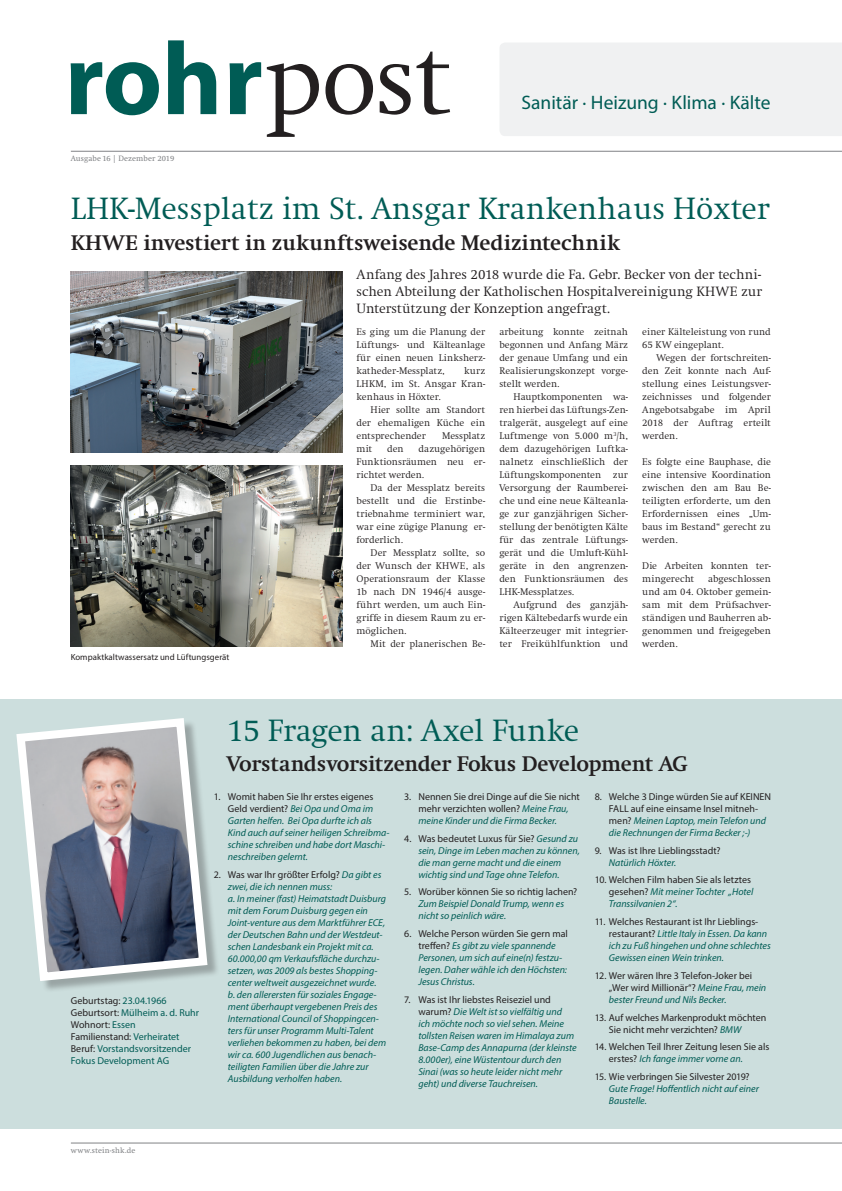
<style>
.page{position:relative;width:842px;height:1191px;background:#fff}
.page>*{position:absolute;margin:0;border:0;box-sizing:border-box;transform-origin:0 0}
.t1{font:700 103.8px "Myriad Pro";color:#005c55}
.t2{font:300 32px "Swift";color:#005c55}
.t3{font:700 22px "Swift";letter-spacing:-.005em;color:#231f20}
.t4{font:19.5px "Myriad Pro";letter-spacing:-.005em;color:#005c55}
.t5{font:300 14px/17px "Swift";letter-spacing:-.005em;color:#231f20;text-align:justify}
.t6{font:300 10px/13px "Swift";letter-spacing:.005em;color:#231f20;text-align:justify}
.t7{font:italic 10px/12px "Myriad Pro";color:#005c55}
.t8{font:10px/12px "Myriad Pro";color:#231f20}
.t9{font:10px/12px "Myriad Pro";color:#005c55}
.t10{font:8.8px "Myriad Pro";letter-spacing:.005em;color:#231f20}
.t11{font:8px "Swift";letter-spacing:.01em;color:#808285}
.s1{font-family:"Swift";font-weight:300;color:#231f20}
.s2{color:#231f20}
.s3{font-style:normal;color:#231f20}
.s4{font-style:italic;color:#005c55}
</style>
<div class="page">
<hr style="left:71px;top:151px;width:771px;height:1px;background:#808285">
<div style="left:500px;top:43px;width:342px;height:93px;background:#f0f1f2"></div>
<hr style="left:71px;top:1142px;width:771px;height:1px;background:#808285">
<div style="left:0;top:699px;width:842px;height:429px;background:#ccdedd"></div>
<div style="left:18px;top:720px;width:201px;height:273px;background:#231f20;opacity:.3"></div>
<svg style="left:16px;top:718px;width:196px;height:267px;background:#9b9ea7"></svg>
<img style="left:71px;top:465px;width:271px;height:181px">
<img style="left:71px;top:271px;width:271px;height:181px">
<h1 class="t1" style="left:65px;top:11px;width:388px">rohr<span class="s1">post</span></h1>
<p class="t11" style="left:71px;top:154px;width:105px">Ausgabe 16 | Dezember 2019</p>
<h3 class="t4" style="left:522px;top:91px;width:250px">Sanitär · Heizung · Klima · Kälte</h3>
<h2 class="t2" style="left:71px;top:192px;width:701px">LHK-Messplatz im St. Ansgar Krankenhaus Höxter</h2>
<h3 class="t3" style="left:71px;top:230px;width:551px">KHWE investiert in zukunftsweisende Medizintechnik</h3>
<h3 class="t5" style="left:357px;top:266px;width:407px">Anfang des Jahres 2018 wurde die Fa. Gebr. Becker von der techni&shy;schen Abteilung der Katholischen Hospitalvereinigung KHWE zur Unterstützung der Konzeption angefragt.</h3>
<p class="t10" style="left:71px;top:652px;width:160px">Kompaktkaltwassersatz und Lüftungsgerät</p>
<p class="t6" style="left:356px;top:325px;width:130px">Es ging um die Planung der Lüftungs- und Kälteanlage für einen neuen Linksherz&shy;katheder-Messplatz,</p>
<p class="t6" style="left:356px;top:364px;width:130px;text-indent:108px">kurz LHKM, im St. Ansgar Kran&shy;kenhaus in Höxter.</p>
<p class="t6" style="left:356px;top:403px;width:130px;text-indent:14px">Hier sollte am Standort der ehemaligen Küche ein entsprechender</p>
<p class="t6" style="left:442px;top:429px;width:45px">Messplatz</p>
<p class="t6" style="left:356px;top:442px;width:130px;text-indent:62px">dazugehörigen Funktionsräumen neu er&shy;richtet werden.</p>
<p class="t6" style="left:356px;top:481px;width:130px;text-indent:14px">Da der Messplatz bereits bestellt und die Erstinbe&shy;triebnahme terminiert war, war eine zügige Planung er&shy;forderlich.</p>
<p class="t6" style="left:356px;top:546px;width:130px;text-indent:14px">Der Messplatz sollte, so der Wunsch der KHWE, als Operationsraum der Klasse 1b nach DN 1946/4 ausge&shy;führt werden, um auch Ein&shy;griffe in diesem Raum zu er&shy;möglichen.</p>
<p class="t6" style="left:371px;top:637px;width:116px">Mit der planerischen Be-</p>
<p class="t6" style="left:356px;top:442px;width:17px">mit</p>
<p class="t6" style="left:387px;top:442px;width:18px">den</p>
<p class="t6" style="left:499px;top:325px;width:130px">arbeitung konnte zeitnah begonnen und Anfang März der genaue Umfang und ein Realisierungskonzept vorge&shy;stellt werden.</p>
<p class="t6" style="left:499px;top:390px;width:130px;text-indent:14px">Hauptkomponenten wa&shy;ren hierbei das Lüftungs-Zen&shy;tralgerät, ausgelegt auf eine Luftmenge von 5.000 m<sup>3</sup>/h, dem dazugehörigen Luftka&shy;nalnetz einschließlich der Lüftungskomponenten zur Versorgung der Raumberei&shy;che und eine neue Kälteanla&shy;ge zur ganzjährigen Sicher&shy;stellung der benötigten Kälte für das zentrale Lüftungs&shy;gerät und die Umluft-Kühl&shy;geräte in den angrenzen&shy;den Funktionsräumen des LHK-Messplatzes.</p>
<p class="t6" style="left:499px;top:598px;width:130px;text-indent:14px">Aufgrund des ganzjäh&shy;rigen Kältebedarfs wurde ein Kälteerzeuger mit integrier&shy;ter Freikühlfunktion und</p>
<p class="t6" style="left:642px;top:325px;width:130px">einer Kälteleistung von rund<br>65 KW eingeplant.</p>
<p class="t6" style="left:642px;top:351px;width:130px;text-indent:14px">Wegen der fortschreiten&shy;den Zeit konnte nach Auf&shy;stellung eines Leistungsver&shy;zeichnisses und folgender Angebotsabgabe im April 2018 der Auftrag erteilt werden.</p>
<p class="t6" style="left:642px;top:455px;width:130px">Es folgte eine Bauphase, die eine intensive Koordination zwischen den am Bau Be&shy;teiligten erforderte, um den Erfordernissen eines „Um&shy;baus im Bestand“ gerecht zu werden.</p>
<p class="t6" style="left:642px;top:559px;width:130px">Die Arbeiten konnten ter&shy;mingerecht</p>
<p class="t6" style="left:642px;top:572px;width:130px;text-indent:66px">abgeschlossen und am 04. Oktober gemein&shy;sam mit dem Prüfsachver&shy;ständigen und Bauherren ab&shy;genommen und freigegeben werden.</p>
<p class="t9" style="left:71px;top:994px;width:130px"><span class="s2">Geburtstag:</span> 23.04.1966<br><span class="s2">Geburtsort:</span> Mülheim a. d. Ruhr<br><span class="s2">Wohnort:</span> Essen<br><span class="s2">Familienstand:</span> Verheiratet<br><span class="s2">Beruf:</span> Vorstandsvorsitzender<br>Fokus Development AG</p>
<h2 class="t2" style="left:227px;top:713px;width:353px">15 Fragen an: Axel Funke</h2>
<h3 class="t3" style="left:227px;top:752px;width:462px">Vorstandsvorsitzender Fokus Development AG</h3>
<p class="t7" style="left:228px;top:790px;width:163px;text-indent:-14px"><span class="s3">1. Womit haben Sie Ihr erstes eigenes Geld verdient?</span> Bei Opa und Oma im Garten helfen. Bei Opa durfte ich als Kind auch auf seiner heiligen Schreibma&shy;schine schreiben und habe dort Maschi&shy;neschreiben gelernt.</p>
<p class="t7" style="left:228px;top:868px;width:160px;text-indent:-14px"><span class="s3">2. Was war Ihr größter Erfolg?</span> Da gibt es zwei, die ich nennen muss:<br>a. In meiner (fast) Heimatstadt Duisburg mit dem Forum Duisburg gegen ein Joint-venture aus dem Marktführer ECE, der Deutschen Bahn und der Westdeut&shy;schen Landesbank ein Projekt mit ca.<br>60.000,00 qm Verkaufsfläche durchzu&shy;setzen, was 2009 als bestes Shopping&shy;center weltweit ausgezeichnet wurde. b. den allerersten für soziales Engage&shy;ment überhaupt vergebenen Preis des International Council of Shoppingcen&shy;ters für unser Programm Multi-Talent verliehen bekommen zu haben, bei dem wir ca. 600 Jugendlichen aus benach&shy;teiligten Familien über die Jahre zur Ausbildung verholfen haben.</p>
<p class="t8" style="left:418px;top:790px;width:163px;text-indent:-14px">3. Nennen Sie drei Dinge auf die Sie nicht mehr verzichten wollen? <span class="s4">Meine Frau, meine Kinder und die Firma Becker.</span></p>
<p class="t7" style="left:418px;top:832px;width:163px;text-indent:-14px"><span class="s3">4. Was bedeutet Luxus für Sie?</span> Gesund zu sein, Dinge im Leben machen zu können, die man gerne macht und die einem wichtig sind und Tage ohne Telefon.</p>
<p class="t8" style="left:404px;top:886px;width:174px">5. Worüber können Sie so richtig lachen?</p>
<p class="t7" style="left:418px;top:898px;width:147px">Zum Beispiel Donald Trump, wenn es nicht so peinlich wäre.</p>
<p class="t7" style="left:418px;top:927px;width:151px;text-indent:-14px"><span class="s3">6. Welche Person würden Sie gern mal treffen?</span> Es gibt zu viele spannende<br>Personen, um sich auf eine(n) festzu&shy;legen. Daher wähle ich den Höchsten:<br>Jesus Christus.</p>
<p class="t7" style="left:418px;top:993px;width:160px;text-indent:-14px"><span class="s3">7. Was ist Ihr liebstes Reiseziel und warum?</span> Die Welt ist so vielfältig und<br>ich möchte noch so viel sehen. Meine tollsten Reisen waren im Himalaya zum Base-Camp des Annapurna (der kleinste 8.000er), eine Wüstentour durch den Sinai (was so heute leider nicht mehr geht) und diverse Tauchreisen.</p>
<p class="t8" style="left:609px;top:790px;width:164px;text-indent:-14px">8. Welche 3 Dinge würden Sie auf KEINEN FALL auf eine einsame Insel mitneh&shy;men? <span class="s4">Meinen Laptop, mein Telefon und die Rechnungen der Firma Becker ;-)</span></p>
<p class="t8" style="left:595px;top:844px;width:127px">9. Was ist Ihre Lieblingsstadt?</p>
<p class="t7" style="left:609px;top:856px;width:69px">Natürlich Höxter.</p>
<p class="t8" style="left:609px;top:874px;width:146px;text-indent:-14px">10. Welchen Film haben Sie als letztes gesehen? <span class="s4">Mit meiner Tochter „Hotel<br>Transsilvanien 2“.</span></p>
<p class="t7" style="left:609px;top:915px;width:163px;text-indent:-14px"><span class="s3">11. Welches Restaurant ist Ihr Lieblings&shy;restaurant?</span> Little Italy in Essen. Da kann ich zu Fuß hingehen und ohne schlechtes Gewissen einen Wein trinken.</p>
<p class="t8" style="left:609px;top:969px;width:159px;text-indent:-14px">12. Wer wären Ihre 3 Telefon-Joker bei „Wer wird Millionär“? <span class="s4">Meine Frau, mein bester Freund und Nils Becker.</span></p>
<p class="t8" style="left:609px;top:1011px;width:159px;text-indent:-14px">13. Auf welches Markenprodukt möchten<br>Sie nicht mehr verzichten? <span class="s4">BMW</span></p>
<p class="t8" style="left:609px;top:1040px;width:162px;text-indent:-14px">14. Welchen Teil Ihrer Zeitung lesen Sie als erstes? <span class="s4">Ich fange immer vorne an.</span></p>
<p class="t8" style="left:595px;top:1070px;width:156px">15. Wie verbringen Sie Silvester 2019?</p>
<p class="t7" style="left:609px;top:1082px;width:152px">Gute Frage! Hoffentlich nicht auf einer<br>Baustelle.</p>
<p class="t11" style="left:71px;top:1146px;width:66px">www.stein-shk.de</p>
</div>
